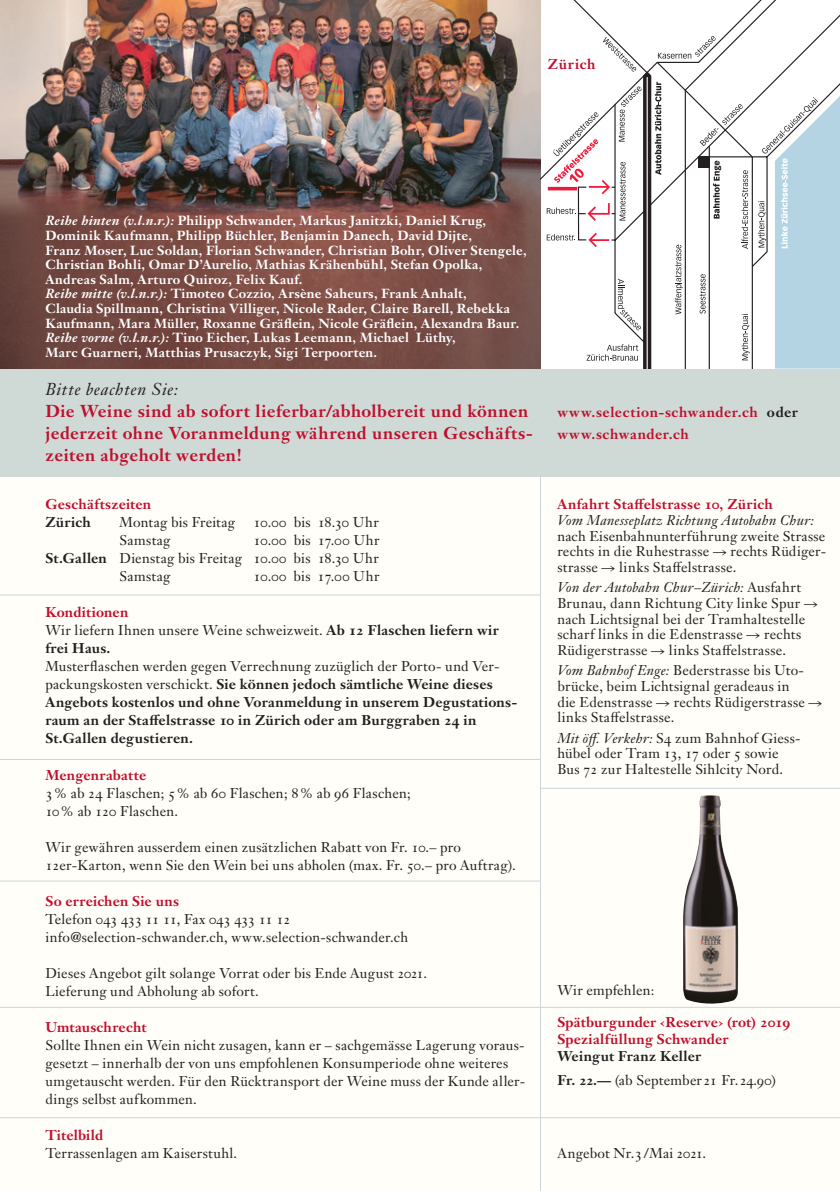
<style>
.page{position:relative;width:840px;height:1191px;background:#fff}
.page>*{position:absolute;margin:0;border:0;box-sizing:border-box;transform-origin:0 0}
.t1{font:700 17px/22px "Janson Text LT Pro";letter-spacing:.025em;color:#c00f2d}
.t2{font:italic 17px "Janson Text LT Pro";letter-spacing:.04em;color:#231f20}
.t3{font:14px/18px "Janson Text LT Pro";letter-spacing:.015em;color:#231f20}
.t4{font:700 14px/18px "Janson Text LT Pro";letter-spacing:.015em;color:#231f20}
.t5{font:700 14px/17px "Janson Text LT Pro";letter-spacing:.02em;color:#c00f2d}
.t6{font:700 14px/22px "Janson Text LT Pro";letter-spacing:.04em;color:#c00f2d}
.t7{font:italic 14px "Janson Text LT Pro";letter-spacing:.02em;color:#231f20}
.t8{font:14px "Janson Text LT Pro";color:#fff}
.t9{font:700 13px/14.6px "Janson Text LT Pro";letter-spacing:.02em;color:#fff}
.s1{font-family:"Janson Text LT";font-style:italic}
.s2{font-weight:700}
.s3{font-weight:700;color:#c00f2d}
.s4{font-weight:400}
.s5{color:#231f20}
.s6{font-style:italic}
</style>
<div class="page">
<div style="left:0;top:476px;width:839px;height:715px;background:#fffef8"></div>
<div style="left:0;top:369px;width:839px;height:107px;background:#cfdad6"></div>
<img style="left:0;top:0;width:540px;height:369px">
<svg style="left:540px;top:0;width:299px;height:369px"></svg>
<svg style="left:546px;top:36px;width:293px;height:333px"></svg>
<hr style="left:0;top:594px;width:540px;height:1px;background:#cbd6dd">
<hr style="left:0;top:759px;width:540px;height:1px;background:#cbd6dd">
<hr style="left:0;top:880px;width:540px;height:1px;background:#cbd6dd">
<hr style="left:539px;top:476px;width:1px;height:715px;background:#cbd6dd">
<hr style="left:539px;top:788px;width:300px;height:1px;background:#cbd6dd">
<hr style="left:0;top:1006px;width:839px;height:1px;background:#cbd6dd">
<hr style="left:0;top:1117px;width:839px;height:1px;background:#cbd6dd">
<img style="left:682px;top:795px;width:55px;height:212px">
<p class="t5" style="left:547px;top:55px;width:49px">Zürich</p>
<p class="t9" style="left:45px;top:213px;width:482px"><span class="s1">Reihe hinten (v.l.n.r.):</span> Philipp Schwander, Markus Janitzki, Daniel Krug, Dominik Kaufmann, Philipp Büchler, Benjamin Danech, David Dijte,<br>Franz Moser, Luc Soldan, Florian Schwander, Christian Bohr, Oliver Stengele, Christian Bohli, Omar D’Aurelio, Mathias Krähenbühl, Stefan Opolka, Andreas Salm, Arturo Quiroz, Felix Kauf.<br><span class="s1">Reihe mitte (v.l.n.r.):</span> Timoteo Cozzio, Arsène Saheurs, Frank Anhalt,<br>Claudia Spillmann, Christina Villiger, Nicole Rader, Claire Barell, Rebekka Kaufmann, Mara Müller, Roxanne Gräflein, Nicole Gräflein, Alexandra Baur.<br><span class="s1">Reihe vorne (v.l.n.r.):</span> Tino Eicher, Lukas Leemann, Michael Lüthy,<br>Marc Guarneri, Matthias Prusaczyk, Sigi Terpoorten.</p>
<p class="t8" style="left:353px;top:344px;width:33px">1 2</p>
<p class="t2" style="left:45px;top:379px;width:134px">Bitte beachten Sie:</p>
<p class="t1" style="left:45px;top:400px;width:489px">Die Weine sind ab sofort lieferbar/abholbereit und können jederzeit ohne Voranmeldung während unseren Geschäfts&shy;zeiten abgeholt werden!</p>
<p class="t5" style="left:45px;top:496px;width:107px">Geschäftszeiten</p>
<p class="t4" style="left:45px;top:513px;width:47px">Zürich</p>
<p class="t3" style="left:119px;top:513px;width:117px">Montag bis Freitag</p>
<p class="t3" style="left:253px;top:513px;width:127px">10.00 bis 18.30 Uhr</p>
<p class="t3" style="left:119px;top:531px;width:53px">Samstag</p>
<p class="t3" style="left:253px;top:531px;width:127px">10.00 bis 17.00 Uhr</p>
<p class="t3" style="left:45px;top:549px;width:335px"><span class="s2">St.Gallen</span> Dienstag bis Freitag 10.00 bis 18.30 Uhr</p>
<p class="t3" style="left:119px;top:567px;width:53px">Samstag</p>
<p class="t3" style="left:253px;top:567px;width:127px">10.00 bis 17.00 Uhr</p>
<p class="t3" style="left:45px;top:603px;width:454px"><span class="s3">Konditionen<br></span>Wir liefern Ihnen unsere Weine schweizweit. <span class="s2">Ab 12 Flaschen liefern wir frei Haus.</span></p>
<p class="t4" style="left:45px;top:657px;width:473px"><span class="s4">Musterflaschen werden gegen Verrechnung zuzüglich der Porto- und Ver&shy;packungskosten verschickt.</span> Sie können jedoch sämtliche Weine dieses Angebots kostenlos und ohne Voranmeldung in unserem Degustations&shy;raum an der Staffelstrasse 10 in Zürich oder am Burggraben 24 in St.Gallen degustieren.</p>
<p class="t5" style="left:45px;top:766px;width:102px">Mengenrabatte</p>
<p class="t3" style="left:45px;top:783px;width:367px">3% ab 24 Flaschen; 5% ab 60 Flaschen; 8% ab 96 Flaschen;<br>10% ab 120 Flaschen.</p>
<p class="t3" style="left:45px;top:837px;width:471px">Wir gewähren ausserdem einen zusätzlichen Rabatt von Fr. 10.– pro<br>12er-Karton, wenn Sie den Wein bei uns abholen (max. Fr. 50.– pro Auftrag).</p>
<p class="t5" style="left:45px;top:892px;width:135px">So erreichen Sie uns</p>
<p class="t3" style="left:45px;top:909px;width:364px">Telefon 043 433 11 11, Fax 043 433 11 12 info@selection-schwander.ch, www.selection-schwander.ch</p>
<p class="t3" style="left:45px;top:963px;width:383px">Dieses Angebot gilt solange Vorrat oder bis Ende August 2021.<br>Lieferung und Abholung ab sofort.</p>
<p class="t5" style="left:45px;top:1018px;width:103px">Umtauschrecht</p>
<p class="t3" style="left:45px;top:1035px;width:481px">Sollte Ihnen ein Wein nicht zusagen, kann er – sachgemässe Lagerung voraus&shy;gesetzt – innerhalb der von uns empfohlenen Konsumperiode ohne weiteres umgetauscht werden. Für den Rücktransport der Weine muss der Kunde aller&shy;dings selbst aufkommen.</p>
<p class="t5" style="left:45px;top:1126px;width:59px">Titelbild</p>
<p class="t3" style="left:45px;top:1143px;width:193px">Terrassenlagen am Kaiserstuhl.</p>
<p class="t6" style="left:557px;top:401px;width:242px">www.selection-schwander.ch <span class="s5">oder </span>www.schwander.ch</p>
<p class="t5" style="left:557px;top:496px;width:217px">Anfahrt Staffelstrasse 10, Zürich</p>
<p class="t7" style="left:557px;top:511px;width:258px">Vom Manesseplatz Richtung Autobahn Chur:</p>
<p class="t3" style="left:557px;top:528px;width:269px;line-height:15.6px">nach Eisenbahnunterführung zweite Strasse rechts in die Ruhestrasse</p>
<p class="t3" style="left:730px;top:542px;width:97px">rechts Rüdiger-</p>
<p class="t3" style="left:557px;top:556px;width:245px;line-height:20.6px;text-align:center">links Staffelstrasse.<br><span class="s6">Von der Autobahn Chur–Zürich:</span> Ausfahrt</p>
<p class="t3" style="left:557px;top:595px;width:249px;line-height:15.6px">Brunau, dann Richtung City linke Spur nach Lichtsignal bei der Tramhaltestelle scharf links in die Edenstrasse</p>
<p class="t3" style="left:557px;top:558px;width:42px">strasse</p>
<p class="t3" style="left:763px;top:625px;width:39px">rechts</p>
<p class="t3" style="left:557px;top:639px;width:248px;line-height:20.6px;text-indent:112px">links Staffelstrasse.<br><span class="s6">Vom Bahnhof Enge:</span> Bederstrasse bis Uto-</p>
<p class="t3" style="left:557px;top:678px;width:234px;line-height:15.6px">brücke, beim Lichtsignal geradeaus in die Edenstrasse</p>
<p class="t3" style="left:557px;top:641px;width:92px">Rüdigerstrasse</p>
<p class="t3" style="left:557px;top:694px;width:249px;line-height:15.6px;text-indent:116px">rechts Rüdigerstrasse links Staffelstrasse.</p>
<p class="t3" style="left:557px;top:730px;width:245px;line-height:15.6px"><span class="s6">Mit öff. Verkehr:</span> S4 zum Bahnhof Giess&shy;hübel oder Tram 13, 17 oder 5 sowie<br>Bus 72 zur Haltestelle Sihlcity Nord.</p>
<p class="t3" style="left:557px;top:980px;width:99px">Wir empfehlen:</p>
<p class="t5" style="left:557px;top:1013px;width:234px">Spätburgunder ‹Reserve› (rot) 2019<br>Spezialfüllung Schwander</p>
<p class="t4" style="left:557px;top:1044px;width:220px;line-height:24px">Weingut Franz Keller<br>Fr. 22.— <span class="s4">(ab September 21 Fr.24.90)</span></p>
<p class="t3" style="left:557px;top:1143px;width:150px">Angebot Nr.3/Mai 2021.</p>
</div>
